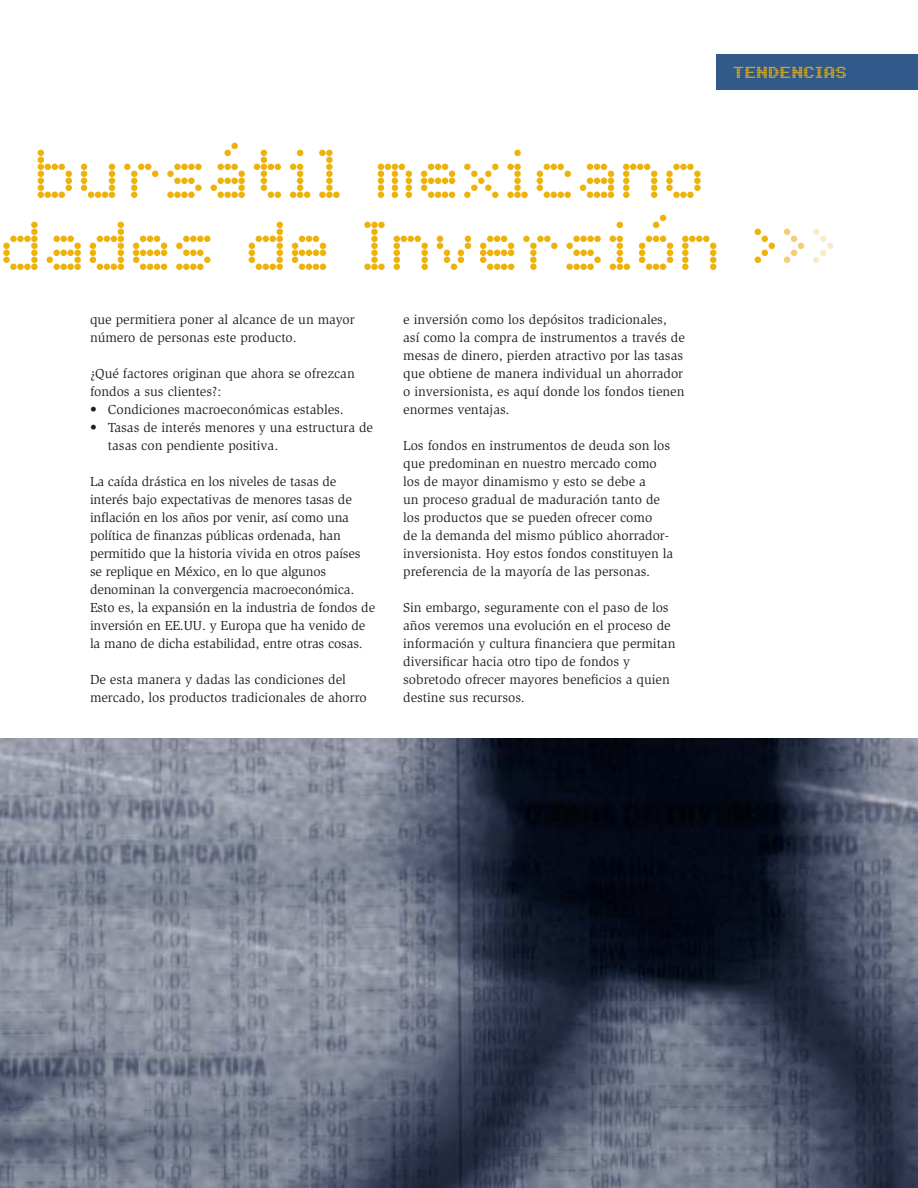
<style>
.page{position:relative;width:918px;height:1188px;background:#fff}
.page>*{position:absolute;margin:0;border:0;box-sizing:border-box;transform-origin:0 0}
.t1{font:70.5px/72px "Dot Matrix Two";letter-spacing:.025em;color:#eeb30a}
.t2{font:16.5px "Dot Matrix Two Extended";letter-spacing:.025em;color:#eeb30a}
.t3{font:13.5px/18px "Slimbach";color:#231f1f}
.s1{color:#f5cd77}
.s2{color:#fbebcc}
</style>
<div class="page">
<img style="left:0;top:738px;width:918px;height:450px">
<div style="left:716px;top:54px;width:202px;height:36px;background:#31598a"></div>
<p class="t2" style="left:733px;top:66px;width:115px">TENDENCIAS</p>
<h1 class="t1" style="left:0;top:138px;width:839px;text-indent:34px">bursátil mexicano dades de Inversión &gt;<span class="s1">&gt;</span><span class="s2">&gt;</span></h1>
<p class="t3" style="left:90px;top:311px;width:266px">que permitiera poner al alcance de un mayor número de personas este producto.</p>
<p class="t3" style="left:90px;top:365px;width:266px">¿Qué factores originan que ahora se ofrezcan fondos a sus clientes?:</p>
<p class="t3" style="left:90px;top:401px;width:255px">• Condiciones macroeconómicas estables.</p>
<p class="t3" style="left:108px;top:419px;width:267px;text-indent:-18px">• Tasas de interés menores y una estructura de tasas con pendiente positiva.</p>
<p class="t3" style="left:90px;top:473px;width:287px">La caída drástica en los niveles de tasas de interés bajo expectativas de menores tasas de inflación en los años por venir, así como una política de finanzas públicas ordenada, han permitido que la historia vivida en otros países se replique en México, en lo que algunos denominan la convergencia macroeconómica.<br>Esto es, la expansión en la industria de fondos de inversión en EE.UU. y Europa que ha venido de la mano de dicha estabilidad, entre otras cosas.</p>
<p class="t3" style="left:90px;top:671px;width:278px">De esta manera y dadas las condiciones del mercado, los productos tradicionales de ahorro</p>
<p class="t3" style="left:403px;top:311px;width:283px">e inversión como los depósitos tradicionales, así como la compra de instrumentos a través de mesas de dinero, pierden atractivo por las tasas que obtiene de manera individual un ahorrador o inversionista, es aquí donde los fondos tienen enormes ventajas.</p>
<p class="t3" style="left:403px;top:437px;width:272px">Los fondos en instrumentos de deuda son los que predominan en nuestro mercado como los de mayor dinamismo y esto se debe a<br>un proceso gradual de maduración tanto de los productos que se pueden ofrecer como<br>de la demanda del mismo público ahorrador&shy;inversionista. Hoy estos fondos constituyen la preferencia de la mayoría de las personas.</p>
<p class="t3" style="left:403px;top:599px;width:274px">Sin embargo, seguramente con el paso de los años veremos una evolución en el proceso de información y cultura financiera que permitan diversificar hacia otro tipo de fondos y sobretodo ofrecer mayores beneficios a quien destine sus recursos.</p>
</div>
